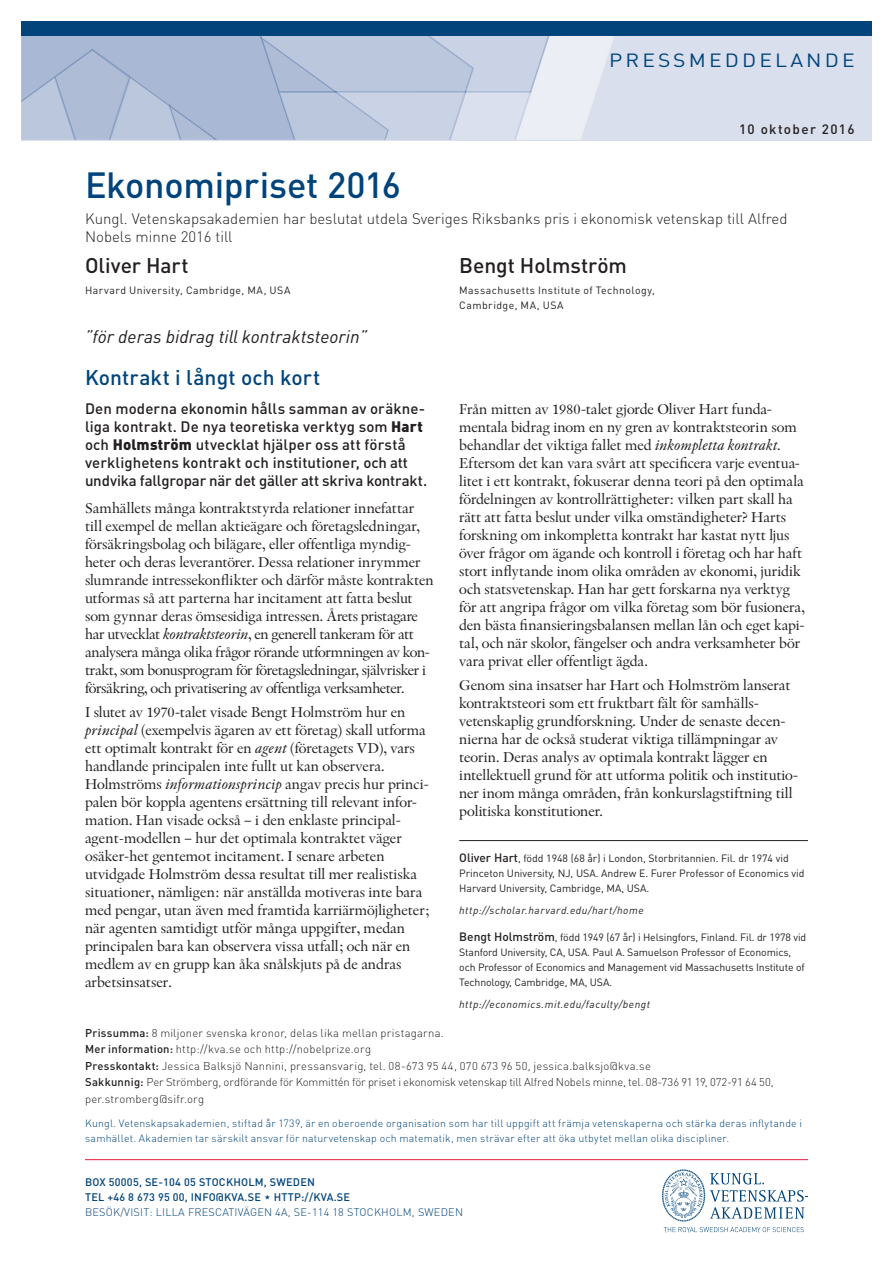
<style>
.page{position:relative;width:893px;height:1263px;background:#fff}
.page>*{position:absolute;margin:0;border:0;box-sizing:border-box;transform-origin:0 0}
.Huvudrubrik{font:500 36px "DIN Pro";letter-spacing:-.005em;color:#00447b}
.Pristagarens_univ{font:500 21px "DIN Pro";letter-spacing:.005em;color:#00447b}
.Pristagare{font:500 21px "DIN Pro";color:#231f20}
.Pristagarens_univ-2{font:500 21px "DIN Pro";color:#231f20}
.Sidhuvud__pressmedd{font:18.9px "DIN Pro";letter-spacing:.15em;color:#00447b;scale:1.11 1}
.Pristagarens_univ-3{font:italic 18px "DIN Pro";color:#231f20}
.Pristagarens_univ-4{font:15px/18px "Indigo Twenty";color:#231f20}
.Textblock__brödtext{font:15px/18px "Indigo Twenty";letter-spacing:-.005em;color:#231f20}
.Pristagarens_univ-5{font:500 15px/18px "DIN Pro";letter-spacing:.005em;color:#231f20}
.Underrubrik{font:300 15px "DIN Pro";color:#231f20}
.Sidhuvud__datum{font:500 13.5px "DIN Pro";letter-spacing:.1em;color:#231f20}
.Prissumma___mer_info{font:300 11.25px/16.5px "DIN Pro";letter-spacing:.015em;color:#231f20}
.Prissumma___mer_info-2{font:300 11.25px/16.5px "DIN Pro";letter-spacing:-.01em;color:#231f20}
.Adress{font:500 10.8px "DIN Pro";letter-spacing:.02em;color:#00447b}
.Adress-2{font:300 10.8px "DIN Pro";letter-spacing:.02em;color:#00447b}
.Pristagarinfo__biogr{font:10.5px/15px "DIN Pro";letter-spacing:-.01em;color:#231f20}
.Boilerplate{font:300 10.5px/15px "DIN Pro";letter-spacing:.02em;color:#00447b}
.Pristagarens_univ-6{font:10.5px/15px "DIN Pro";letter-spacing:.045em;color:#231f20}
.Pristagarinfo_länk{font:italic 10.5px "DIN Pro";letter-spacing:.05em;color:#231f20}
.s1{font-weight:900}
.s2{font-family:"Indigo Antiqua Pro Text";font-style:italic}
.s3{font-family:"Minion Pro";font-style:italic}
.s4{font-family:"Minion Pro"}
.s5{font-weight:500;font-size:12px}
.s6{font-weight:500}
</style>
<div class="page">
<div style="left:21px;top:21px;width:851px;height:119px;background:#d9dfec"></div>
<svg style="left:21px;top:36px;width:593px;height:104px"></svg>
<div style="left:21px;top:21px;width:851px;height:15px;background:#00447b"></div>
<svg style="left:664px;top:1227px;width:140px;height:5px"></svg>
<svg style="left:662px;top:1169px;width:145px;height:52px"></svg>
<hr style="left:85px;top:1159px;width:723px;height:1px;background:#e91938">
<hr style="left:459px;top:840px;width:349px;height:1px;background:#231f20">
<p class="Sidhuvud__pressmedd" style="left:609px;top:47px;width:223px">PRESSMEDDELANDE</p>
<p class="Sidhuvud__datum" style="left:739px;top:120px;width:117px">10 oktober 2016</p>
<p class="Huvudrubrik" style="left:85px;top:160px;width:317px">Ekonomipriset 2016</p>
<p class="Underrubrik" style="left:85px;top:208px;width:704px">Kungl. Vetenskapsakademien har beslutat utdela Sveriges Riksbanks pris i ekonomisk vetenskap till Alfred</p>
<p class="Underrubrik" style="left:85px;top:226px;width:149px">Nobels minne 2016 till</p>
<p class="Pristagarens_univ-2" style="left:85px;top:251px;width:105px">Oliver Hart</p>
<p class="Pristagarens_univ-6" style="left:85px;top:283px;width:207px">Harvard University, Cambridge, MA, USA</p>
<p class="Pristagarens_univ-3" style="left:85px;top:326px;width:284px">”för deras bidrag till kontraktsteorin”</p>
<p class="Pristagarens_univ" style="left:85px;top:363px;width:237px">Kontrakt i långt och kort</p>
<p class="Pristagarens_univ-5" style="left:85px;top:399px;width:344px">Den moderna ekonomin hålls samman av oräkne&shy;liga kontrakt. De nya teoretiska verktyg som <span class="s1">Hart </span>och <span class="s1">Holmström</span> utvecklat hjälper oss att förstå verklighetens kontrakt och institutioner, och att undvika fallgropar när det gäller att skriva kontrakt.</p>
<p class="Pristagarens_univ-4" style="left:85px;top:499px;width:350px">Samhällets många kontraktstyrda relationer innefattar till exempel de mellan aktieägare och företagsledningar, försäkringsbolag och bilägare, eller offentliga myndig&shy;heter och deras leverantörer. Dessa relationer inrymmer slumrande intressekonflikter och därför måste kontrakten utformas så att parterna har incitament att fatta beslut som gynnar deras ömsesidiga intressen. Årets pristagare har utvecklat <span class="s2">kontraktsteorin</span>, en generell tankeram för att analysera många olika frågor rörande utformningen av kon&shy;trakt, som bonusprogram för företagsledningar, självrisker i försäkring, och privatisering av offentliga verksamheter.</p>
<p class="Pristagarens_univ-4" style="left:85px;top:703px;width:346px">I slutet av 1970-talet visade Bengt Holmström hur en <span class="s2">principal</span> (exempelvis ägaren av ett företag) skall utforma ett optimalt kontrakt för en <span class="s2">agent</span> (företagets VD), vars handlande principalen inte fullt ut kan observera.<br>Holmströms <span class="s2">informationspri</span><span class="s3">nci</span><span class="s2">p</span> angav precis hur princi&shy;palen bör koppla agentens ersättning till relevant infor&shy;mation. Han visade också – i den enklaste principal&shy;agent<span class="s4">-</span>modellen – hur det optimala kontraktet väger osäker-het gentemot incitament. I senare arbeten utvidgade Holmström dessa resultat till mer realistiska situationer, nämligen: när anställda motiveras inte bara med pengar, utan även med framtida karriärmöjligheter; när agenten samtidigt utför många uppgifter, medan principalen bara kan observera vissa utfall; och när en medlem av en grupp kan åka snålskjuts på de andras arbetsinsatser.</p>
<p class="Pristagare" style="left:459px;top:251px;width:169px">Bengt Holmström</p>
<p class="Pristagarens_univ-6" style="left:459px;top:283px;width:197px">Massachusetts Institute of Technology,<br>Cambridge, MA, USA</p>
<p class="Textblock__brödtext" style="left:459px;top:400px;width:347px">Från mitten av 1980-talet gjorde Oliver Hart funda&shy;mentala bidrag inom en ny gren av kontraktsteorin som behandlar det viktiga fallet med <span class="s2">inkompletta kontrakt</span>.<br>Eftersom det kan vara svårt att specificera varje eventua&shy;litet i ett kontrakt, fokuserar denna teori på den optimala fördelningen av kontrollrättigheter: vilken part skall ha rätt att fatta beslut under vilka omständigheter? Harts forskning om inkompletta kontrakt har kastat nytt ljus över frågor om ägande och kontroll i företag och har haft stort inflytande inom olika områden av ekonomi, juridik och statsvetenskap. Han har gett forskarna nya verktyg för att angripa frågor om vilka företag som bör fusionera, den bästa finansieringsbalansen mellan lån och eget kapi&shy;tal, och när skolor, fängelser och andra verksamheter bör vara privat eller offentligt ägda.</p>
<p class="Textblock__brödtext" style="left:459px;top:676px;width:340px">Genom sina insatser har Hart och Holmström lanserat kontraktsteori som ett fruktbart fält för samhälls&shy;vetenskaplig grundforskning. Under de senaste decen&shy;nierna har de också studerat viktiga tillämpningar av teorin. Deras analys av optimala kontrakt lägger en intellektuell grund för att utforma politik och institutio&shy;ner inom många områden, från konkurslagstiftning till politiska konstitutioner.</p>
<p class="Pristagarinfo__biogr" style="left:459px;top:850px;width:347px"><span class="s5">Oliver Hart</span>, född 1948 (68 år) i London, Storbritannien. Fil. dr 1974 vid<br>Princeton University, NJ, USA. Andrew E. Furer Professor of Economics vid<br>Harvard University, Cambridge, MA, USA.</p>
<p class="Pristagarinfo_länk" style="left:459px;top:903px;width:186px">http://scholar.harvard.edu/hart/home</p>
<p class="Pristagarinfo__biogr" style="left:459px;top:929px;width:349px"><span class="s5">Bengt Holmström</span>, född 1949 (67 år) i Helsingfors, Finland. Fil. dr 1978 vid Stanford University, CA, USA. Paul A. Samuelson Professor of Economics, och Professor of Economics and Management vid Massachusetts Institute of Technology, Cambridge, MA, USA.</p>
<p class="Pristagarinfo_länk" style="left:459px;top:997px;width:192px">http://economics.mit.edu/faculty/bengt</p>
<p class="Prissumma___mer_info" style="left:85px;top:1024px;width:360px"><span class="s6">Prissumma:</span> 8 miljoner svenska kronor, delas lika mellan pristagarna.<br><span class="s6">Mer information:</span> http://kva.se och http://nobelprize.org</p>
<p class="Prissumma___mer_info" style="left:85px;top:1057px;width:567px"><span class="s6">Presskontakt:</span> Jessica Balksjö Nannini, pressansvarig, tel. 08-673 95 44, 070 673 96 50, jessica.balksjo@kva.se</p>
<p class="Prissumma___mer_info-2" style="left:85px;top:1073px;width:690px"><span class="s6">Sakkunnig:</span> Per Strömberg, ordförande för Kommittén för priset i ekonomisk vetenskap till Alfred Nobels minne, tel. 08-736 91 19, 072-91 64 50, per.stromberg@sifr.org</p>
<p class="Boilerplate" style="left:85px;top:1115px;width:718px">Kungl. Vetenskapsakademien, stiftad år 1739, är en oberoende organisation som har till uppgift att främja vetenskaperna och stärka deras inflytande i samhället. Akademien tar särskilt ansvar för naturvetenskap och matematik, men strävar efter att öka utbytet mellan olika discipliner.</p>
<p class="Adress" style="left:85px;top:1175px;width:232px">BOX 50005, SE-104 05 STOCKHOLM, SWEDEN</p>
<p class="Adress" style="left:85px;top:1190px;width:267px">TEL +46 8 673 95 00, INFO@KVA.SE HTTP://KVA.SE</p>
<p class="Adress-2" style="left:85px;top:1205px;width:379px">BESÖK/VISIT: LILLA FRESCATIVÄGEN 4A, SE-114 18 STOCKHOLM, SWEDEN</p>
</div>
